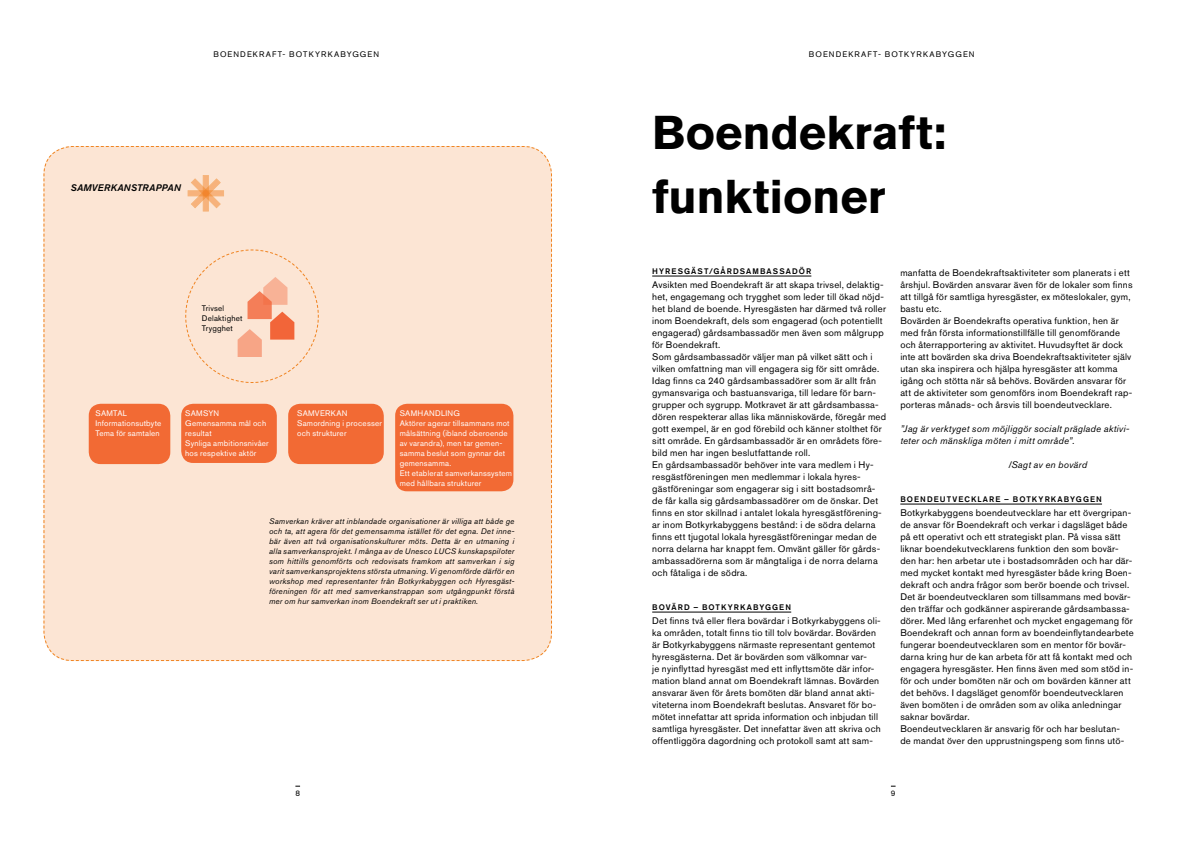
<style>
.page{position:relative;width:1191px;height:842px;background:#fff}
.page>*{position:absolute;margin:0;border:0;box-sizing:border-box;transform-origin:0 0}
.t1{font:700 47px/64px "Akzidenz Grotesk Std";letter-spacing:-.005em;color:#000}
.t2{font:9.5px/12px "Akzidenz Grotesk Std";letter-spacing:.025em;color:#000}
.t3{font:italic 9.5px/12px "Akzidenz Grotesk Std";letter-spacing:.025em;color:#000}
.t4{font:italic 500 9.5px "Akzidenz Grotesk Std";letter-spacing:.035em;color:#000}
.t5{font:italic 8px/10px "Akzidenz Grotesk Std";letter-spacing:.025em;color:#000;text-align:justify}
.t6{font:8px/10px "Akzidenz Grotesk Std";letter-spacing:.025em;color:#fff}
.t7{font:500 8px "Akzidenz Grotesk Std";letter-spacing:.135em;color:#000}
.t8{font:8px "Akzidenz Grotesk Std";letter-spacing:.13em;color:#000}
.t9{font:8px/10px "Akzidenz Grotesk Std";letter-spacing:.025em;color:#000}
</style>
<div class="page">
<hr style="left:652px;top:276px;width:159px;height:1px;background:#000">
<hr style="left:652px;top:612px;width:139px;height:1px;background:#000">
<hr style="left:900px;top:504px;width:202px;height:1px;background:#000">
<svg style="left:43px;top:146px;width:509px;height:515px;background:#fad7c1"></svg>
<p class="t4" style="left:71px;top:182px;width:111px">SAMVERKANSTRAPPAN</p>
<p class="t8" style="left:213px;top:49px;width:167px">BOENDEKRAFT- BOTKYRKABYGGEN</p>
<p class="t8" style="left:809px;top:49px;width:167px">BOENDEKRAFT- BOTKYRKABYGGEN</p>
<h1 class="t1" style="left:652px;top:101px;width:295px">Boendekraft: funktioner</h1>
<p class="t9" style="left:202px;top:303px;width:42px">Trivsel<br>Delaktighet<br>Trygghet</p>
<p class="t6" style="left:95px;top:408px;width:67px">SAMTAL<br>Informationsutbyte<br>Tema för samtalen</p>
<p class="t6" style="left:185px;top:408px;width:85px">SAMSYN<br>Gemensamma mål och resultat<br>Synliga ambitionsnivåer hos respektive aktör</p>
<p class="t6" style="left:297px;top:408px;width:86px">SAMVERKAN<br>Samordning i processer och strukturer</p>
<p class="t6" style="left:400px;top:408px;width:114px">SAMHANDLING<br>Aktörer agerar tillsammans mot målsättning (ibland oberoende av varandra), men tar gemen&shy;samma beslut som gynnar det gemensamma.<br>Ett etablerat samverkanssystem med hållbara strukturer</p>
<p class="t5" style="left:269px;top:516px;width:247px">Samverkan kräver att inblandade organisationer är villiga att både ge och ta, att agera för det gemensamma istället för det egna. Det inne&shy;bär även att två organisationskulturer möts. Detta är en utmaning i alla samverkansprojekt. I många av de Unesco LUCS kunskapspiloter som hittills genomförts och redovisats framkom att samverkan i sig varit samverkansprojektens största utmaning. Vi genomförde därför en workshop med representanter från Botkyrkabyggen och Hyresgäst&shy;föreningen för att med samverkanstrappan som utgångpunkt förstå mer om hur samverkan inom Boendekraft ser ut i praktiken.</p>
<p class="t7" style="left:652px;top:266px;width:160px">HYRESGÄST/GÅRDSAMBASSADÖR</p>
<p class="t2" style="left:652px;top:279px;width:235px">Avsikten med Boendekraft är att skapa trivsel, delaktig&shy;het, engagemang och trygghet som leder till ökad nöjd&shy;het bland de boende. Hyresgästen har därmed två roller inom Boendekraft, dels som engagerad (och potentiellt engagerad) gårdsambassadör men även som målgrupp för Boendekraft.<br>Som gårdsambassadör väljer man på vilket sätt och i vilken omfattning man vill engagera sig för sitt område.<br>Idag finns ca 240 gårdsambassadörer som är allt från gymansvariga och bastuansvariga, till ledare för barn&shy;grupper och sygrupp. Motkravet är att gårdsambassa&shy;dören respekterar allas lika människovärde, föregår med gott exempel, är en god förebild och känner stolthet för sitt område. En gårdsambassadör är en områdets före&shy;bild men har ingen beslutfattande roll.<br>En gårdsambassadör behöver inte vara medlem i Hy&shy;resgästföreningen men medlemmar i lokala hyres&shy;gästföreningar som engagerar sig i sitt bostadsområ&shy;de får kalla sig gårdsambassadörer om de önskar. Det finns en stor skillnad i antalet lokala hyresgästförening&shy;ar inom Botkyrkabyggens bestånd: i de södra delarna finns ett tjugotal lokala hyresgästföreningar medan de norra delarna har knappt fem. Omvänt gäller för gårds&shy;ambassadörerna som är mångtaliga i de norra delarna och fåtaliga i de södra.</p>
<p class="t7" style="left:652px;top:602px;width:140px">BOVÄRD – BOTKYRKABYGGEN</p>
<p class="t2" style="left:652px;top:615px;width:230px">Det finns två eller flera bovärdar i Botkyrkabyggens oli&shy;ka områden, totalt finns tio till tolv bovärdar. Bovärden är Botkyrkabyggens närmaste representant gentemot hyresgästerna. Det är bovärden som välkomnar var-<br>je nyinflyttad hyresgäst med ett inflyttsmöte där infor&shy;mation bland annat om Boendekraft lämnas. Bovärden ansvarar även för årets bomöten där bland annat akti&shy;viteterna inom Boendekraft beslutas. Ansvaret för bo&shy;mötet innefattar att sprida information och inbjudan till samtliga hyresgäster. Det innefattar även att skriva och offentliggöra dagordning och protokoll samt att sam-</p>
<p class="t2" style="left:900px;top:267px;width:234px">manfatta de Boendekraftsaktiviteter som planerats i ett årshjul. Bovärden ansvarar även för de lokaler som finns att tillgå för samtliga hyresgäster, ex möteslokaler, gym, bastu etc.<br>Bovärden är Boendekrafts operativa funktion, hen är med från första informationstillfälle till genomförande och återrapportering av aktivitet. Huvudsyftet är dock inte att bovärden ska driva Boendekraftsaktiviteter själv utan ska inspirera och hjälpa hyresgäster att komma igång och stötta när så behövs. Bovärden ansvarar för att de aktiviteter som genomförs inom Boendekraft rap&shy;porteras månads- och årsvis till boendeutvecklare.</p>
<p class="t3" style="left:900px;top:423px;width:230px">”Jag är verktyget som möjliggör socialt präglade aktivi&shy;teter och mänskliga möten i mitt område”.</p>
<p class="t3" style="left:1008px;top:459px;width:80px">/Sagt av en bovärd</p>
<p class="t7" style="left:900px;top:494px;width:203px">BOENDEUTVECKLARE – BOTKYRKABYGGEN</p>
<p class="t2" style="left:900px;top:507px;width:235px">Botkyrkabyggens boendeutvecklare har ett övergripan&shy;de ansvar för Boendekraft och verkar i dagsläget både på ett operativt och ett strategiskt plan. På vissa sätt liknar boendekutvecklarens funktion den som bovär&shy;den har: hen arbetar ute i bostadsområden och har där&shy;med mycket kontakt med hyresgäster både kring Boen&shy;dekraft och andra frågor som berör boende och trivsel.<br>Det är boendeutvecklaren som tillsammans med bovär&shy;den träffar och godkänner aspirerande gårdsambassa&shy;dörer. Med lång erfarenhet och mycket engagemang för Boendekraft och annan form av boendeinflytandearbete fungerar boendeutvecklaren som en mentor för bovär&shy;darna kring hur de kan arbeta för att få kontakt med och engagera hyresgäster. Hen finns även med som stöd in&shy;för och under bomöten när och om bovärden känner att det behövs. I dagsläget genomför boendeutvecklaren även bomöten i de områden som av olika anledningar saknar bovärdar.<br>Boendeutvecklaren är ansvarig för och har beslutan-<br>de mandat över den upprustningspeng som finns utö-</p>
<p class="t8" style="left:295px;top:789px;width:6px">8</p>
<p class="t8" style="left:891px;top:789px;width:6px">9</p>
</div>
